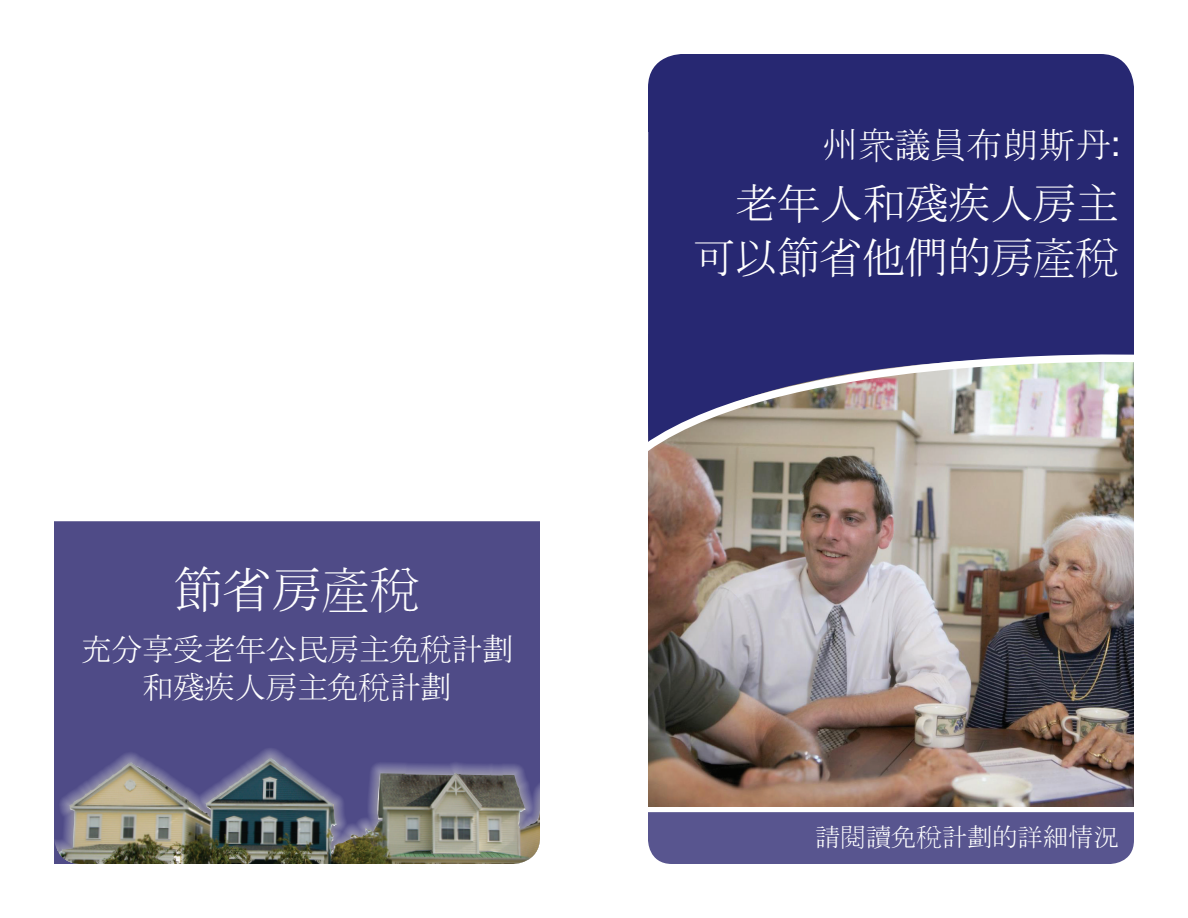
<style>
.page{position:relative;width:1188px;height:918px;background:#fff}
.page>*{position:absolute;margin:0;border:0;box-sizing:border-box;transform-origin:0 0}
.t1{font:49.5px "TSC U Ming S TT";letter-spacing:-.01em;color:#fff}
.t2{font:43.5px/54px "TSC U Ming S TT";letter-spacing:-.02em;color:#fff;text-align:right}
.t3{font:36px "TSC U Ming S TT";color:#fff}
.t4{font:31.5px/37.8px "TSC U Ming S TT";letter-spacing:-.02em;color:#fff;text-align:center}
.t5{font:25.5px "TSC U Ming S TT";letter-spacing:-.01em;color:#fff}
.s1{font-family:"Helvetica"}
</style>
<div class="page">
<img style="left:648px;top:468px;width:486px;height:339px">
<div style="left:648px;top:54px;width:486px;height:295px;background:#272872"></div>
<img style="left:648px;top:349px;width:486px;height:119px">
<div style="left:54px;top:521px;width:486px;height:222px;background:#4f4b87"></div>
<div style="left:648px;top:812px;width:486px;height:52px;background:#58558f"></div>
<div style="left:54px;top:743px;width:486px;height:121px;background:#4f4b87"></div>
<img style="left:57px;top:758px;width:483px;height:106px">
<h1 class="t1" style="left:174px;top:556px;width:247px">節省房產稅</h1>
<p class="t4" style="left:80px;top:628px;width:435px">充分享受老年公民房主免稅計劃和殘疾人房主免稅計劃</p>
<p class="t3" style="left:823px;top:120px;width:300px">州眾議員布朗斯丹<span class="s1">:</span></p>
<h2 class="t2" style="left:692px;top:173px;width:429px">老年人和殘疾人房主可以節省他們的房產稅</h2>
<p class="t5" style="left:815px;top:819px;width:305px">請閱讀免稅計劃的詳細情況</p>
</div>
